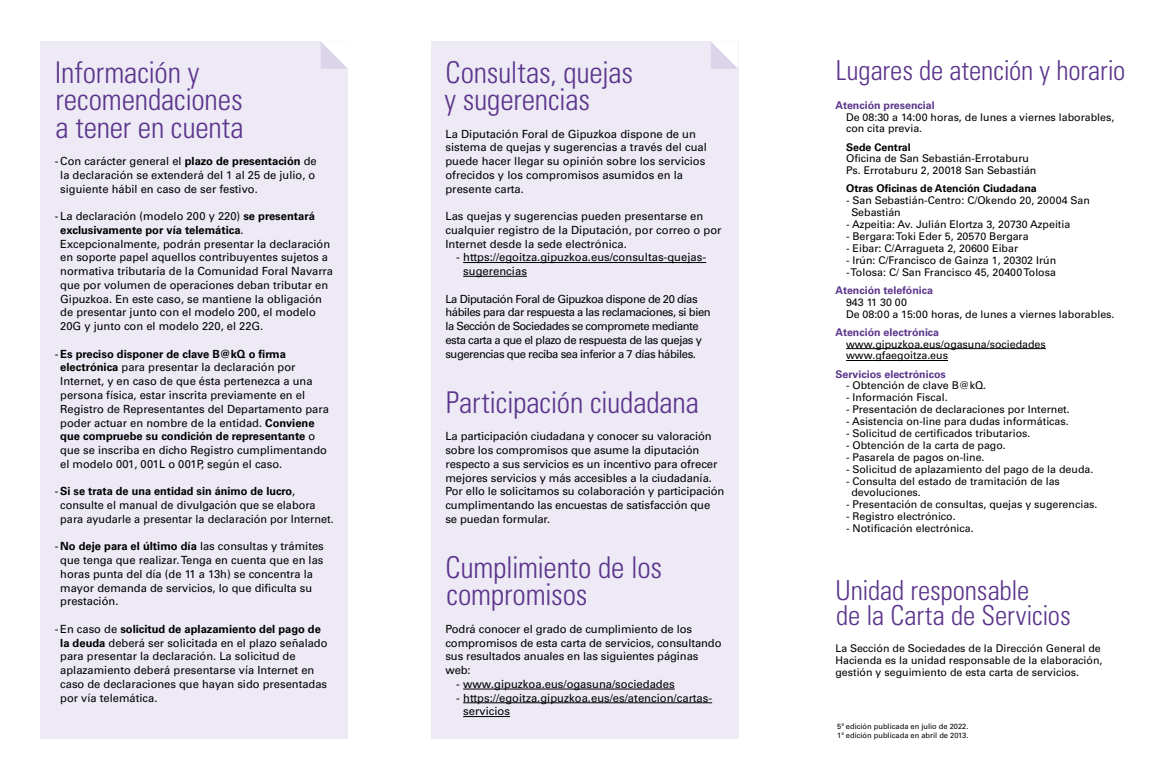
<style>
.page{position:relative;width:1170px;height:780px;background:#fff}
.page>*{position:absolute;margin:0;border:0;box-sizing:border-box;transform-origin:0 0}
.SIN_PART{font:300 condensed 30px/27.5px "Univers";letter-spacing:-.01em;color:#5b358c}
.SIN_PART-2{font:300 condensed 27.5px "Univers";letter-spacing:-.005em;color:#5b358c}
.SIN_PART-3{font:11.25px/13.8px "Univers";color:#000}
.SIN_PART-4{font:11.25px/13.8px "Univers";letter-spacing:-.04em;color:#000}
.SIN_PART-5{font:700 11.25px/13.8px "Univers";color:#000}
.SIN_PART-6{font:10.62px/11.9px "Univers";color:#000}
.SIN_PART-7{font:700 10.62px "Univers";color:#5b358c}
.SIN_PART-8{font:700 10.62px "Univers";color:#000}
.SIN_PART-9{font:7.5px "Univers";color:#000}
.s1{font-weight:700}
.s2{font-weight:400}
</style>
<div class="page">
<div style="left:41px;top:41px;width:307px;height:697px;background:#ede9f5"></div>
<div style="left:431px;top:41px;width:307px;height:697px;background:#ede9f5"></div>
<svg style="left:321px;top:41px;width:27px;height:28px"></svg>
<svg style="left:711px;top:41px;width:27px;height:28px"></svg>
<hr style="left:463px;top:688px;width:211px;height:1px;background:#000">
<hr style="left:463px;top:702px;width:249px;height:1px;background:#000">
<hr style="left:463px;top:716px;width:47px;height:1px;background:#000">
<hr style="left:463px;top:262px;width:243px;height:1px;background:#000">
<hr style="left:463px;top:276px;width:64px;height:1px;background:#000">
<hr style="left:846px;top:348px;width:199px;height:1px;background:#000">
<hr style="left:846px;top:360px;width:101px;height:1px;background:#000">
<p class="SIN_PART" style="left:444px;top:58px;width:190px">Consultas, quejas y sugerencias</p>
<p class="SIN_PART" style="left:55px;top:58px;width:190px">Información y recomendaciones a tener en cuenta</p>
<p class="SIN_PART-3" style="left:60px;top:154px;width:258px;text-align:justify;text-indent:-5px">-Con carácter general el <span class="s1">plazo de presentación</span> de la declaración se extenderá del 1 al 25 de julio, o siguiente hábil en caso de ser festivo.</p>
<p class="SIN_PART-5" style="left:60px;top:209px;width:256px;text-indent:-5px"><span class="s2">- La declaración (modelo 200 y 220)</span> se presentará exclusivamente por vía telemática<span class="s2">.</span></p>
<p class="SIN_PART-3" style="left:60px;top:237px;width:274px">Excepcionalmente, podrán presentar la declaración en soporte papel aquellos contribuyentes sujetos a normativa tributaria de la Comunidad Foral Navarra que por volumen de operaciones deban tributar en Gipuzkoa. En este caso, se mantiene la obligación de presentar junto con el modelo 200, el modelo 20G y junto con el modelo 220, el 22G.</p>
<p class="SIN_PART-3" style="left:60px;top:347px;width:270px;text-indent:-5px">-<span class="s1">Es preciso disponer de clave B@kQ o firma electrónica</span> para presentar la declaración por Internet, y en caso de que ésta pertenezca a una persona física, estar inscrita previamente en el Registro de Representantes del Departamento para poder actuar en nombre de la entidad. <span class="s1">Conviene que compruebe su condición de representante</span> o que se inscriba en dicho Registro cumplimentando el modelo 001, 001L o 001P, según el caso.</p>
<p class="SIN_PART-3" style="left:60px;top:484px;width:275px;text-indent:-5px">-<span class="s1">Si se trata de una entidad sin ánimo de lucro</span>, consulte el manual de divulgación que se elabora para ayudarle a presentar la declaración por Internet.</p>
<p class="SIN_PART-3" style="left:60px;top:539px;width:265px;text-indent:-5px">-<span class="s1">No deje para el último día</span> las consultas y trámites que tenga que realizar. Tenga en cuenta que en las horas punta del día (de 11 a 13h) se concentra la mayor demanda de servicios, lo que dificulta su prestación.</p>
<p class="SIN_PART-3" style="left:60px;top:622px;width:269px;text-indent:-5px">-En caso de <span class="s1">solicitud de aplazamiento del pago de la deuda</span> deberá ser solicitada en el plazo señalado para presentar la declaración. La solicitud de aplazamiento deberá presentarse vía Internet en caso de declaraciones que hayan sido presentadas por vía telemática.</p>
<p class="SIN_PART-3" style="left:445px;top:622px;width:278px">Podrá conocer el grado de cumplimiento de los compromisos de esta carta de servicios, consultando sus resultados anuales en las siguientes páginas web:</p>
<p class="SIN_PART-3" style="left:445px;top:127px;width:263px">La Diputación Foral de Gipuzkoa dispone de un sistema de quejas y sugerencias a través del cual puede hacer llegar su opinión sobre los servicios ofrecidos y los compromisos asumidos en la presente carta.</p>
<p class="SIN_PART-3" style="left:445px;top:209px;width:278px">Las quejas y sugerencias pueden presentarse en cualquier registro de la Diputación, por correo o por<br>Internet desde la sede electrónica.</p>
<p class="SIN_PART-3" style="left:463px;top:250px;width:244px;text-indent:-7px">- https://egoitza.gipuzkoa.eus/consultas-quejas&shy;sugerencias</p>
<p class="SIN_PART-4" style="left:445px;top:292px;width:267px">La Diputación Foral de Gipuzkoa dispone de 20 días hábiles para dar respuesta a las reclamaciones, si bien la Sección de Sociedades se compromete mediante esta carta a que el plazo de respuesta de las quejas y sugerencias que reciba sea inferior a 7 días hábiles.</p>
<p class="SIN_PART" style="left:446px;top:388px;width:254px">Participación ciudadana</p>
<p class="SIN_PART-3" style="left:445px;top:429px;width:280px">La participación ciudadana y conocer su valoración sobre los compromisos que asume la diputación respecto a sus servicios es un incentivo para ofrecer mejores servicios y más accesibles a la ciudadanía.<br>Por ello le solicitamos su colaboración y participación cumplimentando las encuestas de satisfacción que se puedan formular.</p>
<p class="SIN_PART" style="left:445px;top:553px;width:218px">Cumplimiento de los compromisos</p>
<p class="SIN_PART-3" style="left:456px;top:677px;width:220px">- www.gipuzkoa.eus/ogasuna/sociedades</p>
<p class="SIN_PART-3" style="left:463px;top:690px;width:250px;text-indent:-7px">- https://egoitza.gipuzkoa.eus/es/atencion/cartas&shy;servicios</p>
<p class="SIN_PART-2" style="left:835px;top:54px;width:291px">Lugares de atención y horario</p>
<p class="SIN_PART-7" style="left:835px;top:99px;width:101px">Atención presencial</p>
<p class="SIN_PART-6" style="left:846px;top:111px;width:270px">De 08:30 a 14:00 horas, de lunes a viernes laborables, con cita previa.</p>
<p class="SIN_PART-8" style="left:846px;top:141px;width:66px">Sede Central</p>
<p class="SIN_PART-6" style="left:846px;top:153px;width:184px">Oficina de San Sebastián-Errotaburu</p>
<p class="SIN_PART-6" style="left:846px;top:165px;width:192px">Ps. Errotaburu 2, 20018 San Sebastián</p>
<p class="SIN_PART-8" style="left:846px;top:182px;width:192px">Otras Oficinas de Atención Ciudadana</p>
<p class="SIN_PART-6" style="left:851px;top:195px;width:240px;text-indent:-5px">- San Sebastián-Centro: C/Okendo 20, 20004 San<br>Sebastián</p>
<p class="SIN_PART-6" style="left:846px;top:218px;width:226px">- Azpeitia: Av. Julián Elortza 3, 20730 Azpeitia</p>
<p class="SIN_PART-6" style="left:846px;top:230px;width:184px">- Bergara: Toki Eder 5, 20570 Bergara</p>
<p class="SIN_PART-6" style="left:846px;top:242px;width:173px">- Eibar: C/Arragueta 2, 20600 Eibar</p>
<p class="SIN_PART-6" style="left:846px;top:254px;width:212px">- Irún: C/Francisco de Gainza 1, 20302 Irún</p>
<p class="SIN_PART-6" style="left:846px;top:266px;width:211px">- Tolosa: C/ San Francisco 45, 20400 Tolosa</p>
<p class="SIN_PART-7" style="left:835px;top:284px;width:99px">Atención telefónica</p>
<p class="SIN_PART-6" style="left:846px;top:296px;width:63px">943 11 30 00</p>
<p class="SIN_PART-6" style="left:846px;top:308px;width:270px">De 08:00 a 15:00 horas, de lunes a viernes laborables.</p>
<p class="SIN_PART-7" style="left:835px;top:326px;width:105px">Atención electrónica</p>
<p class="SIN_PART-6" style="left:846px;top:338px;width:201px">www.gipuzkoa.eus/ogasuna/sociedades www.gfaegoitza.eus</p>
<p class="SIN_PART-7" style="left:835px;top:367px;width:112px">Servicios electrónicos</p>
<p class="SIN_PART-6" style="left:846px;top:380px;width:142px">- Obtención de clave B@kQ.</p>
<p class="SIN_PART-6" style="left:846px;top:391px;width:103px">- Información Fiscal.</p>
<p class="SIN_PART-6" style="left:846px;top:403px;width:225px">- Presentación de declaraciones por Internet.</p>
<p class="SIN_PART-6" style="left:846px;top:415px;width:224px">- Asistencia on-line para dudas informáticas.</p>
<p class="SIN_PART-6" style="left:846px;top:427px;width:186px">- Solicitud de certificados tributarios.</p>
<p class="SIN_PART-6" style="left:846px;top:439px;width:161px">- Obtención de la carta de pago.</p>
<p class="SIN_PART-6" style="left:846px;top:451px;width:140px">- Pasarela de pagos on-line.</p>
<p class="SIN_PART-6" style="left:846px;top:463px;width:249px">- Solicitud de aplazamiento del pago de la deuda.</p>
<p class="SIN_PART-6" style="left:851px;top:475px;width:210px;text-indent:-5px">- Consulta del estado de tramitación de las devoluciones.</p>
<p class="SIN_PART-6" style="left:846px;top:498px;width:253px">- Presentación de consultas, quejas y sugerencias.</p>
<p class="SIN_PART-6" style="left:846px;top:510px;width:111px">- Registro electrónico.</p>
<p class="SIN_PART-6" style="left:846px;top:522px;width:129px">- Notificación electrónica.</p>
<p class="SIN_PART-2" style="left:835px;top:574px;width:195px">Unidad responsable</p>
<p class="SIN_PART-2" style="left:836px;top:599px;width:236px">de la Carta de Servicios</p>
<p class="SIN_PART-6" style="left:835px;top:642px;width:268px">La Sección de Sociedades de la Dirección General de<br>Hacienda es la unidad responsable de la elaboración, gestión y seguimiento de esta carta de servicios.</p>
<p class="SIN_PART-9" style="left:837px;top:722px;width:133px">5ª edición publicada en julio de 2022.</p>
<p class="SIN_PART-9" style="left:837px;top:731px;width:133px">1ª edición publicada en abril de 2013.</p>
</div>
